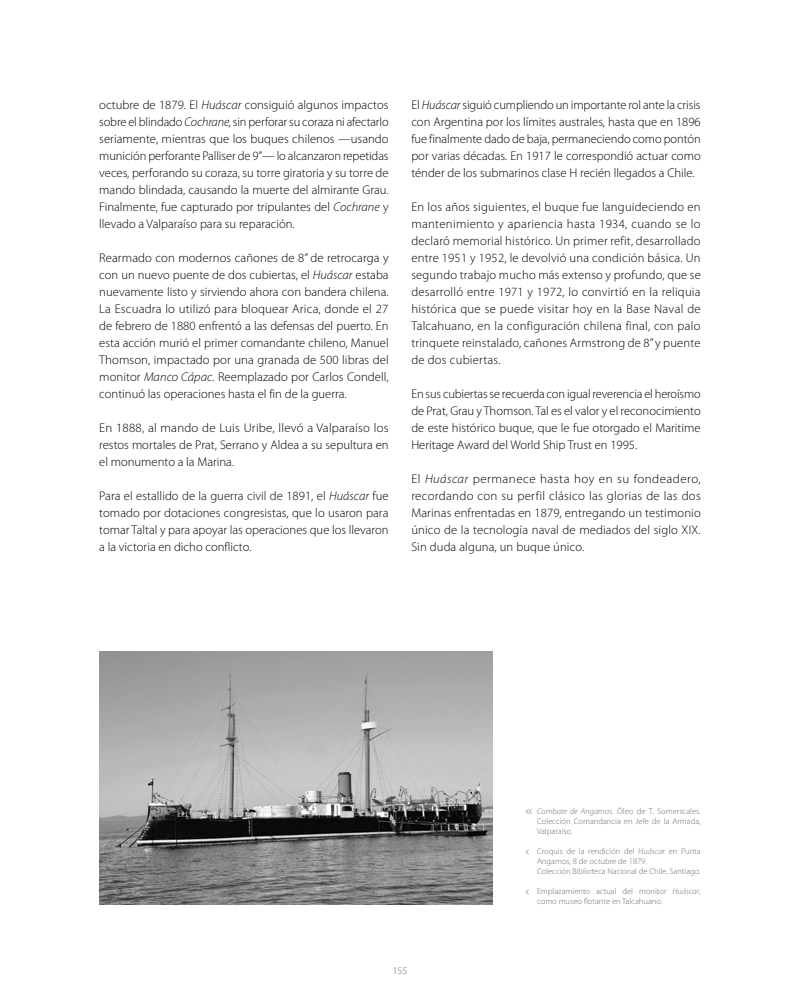
<style>
.page{position:relative;width:800px;height:1004px;background:#fff}
.page>*{position:absolute;margin:0;border:0;box-sizing:border-box;transform-origin:0 0}
.t1{font:300 12.6px/17px "Myriad Pro";color:#000;text-align:justify}
.t2{font:300 10px "Myriad Pro";color:#706f6f}
.t3{font:300 8.5px/10px "Myriad Pro";color:#706f6f}
.s1{font-style:italic}
</style>
<div class="page">
<img style="left:99px;top:651px;width:393px;height:253px">
<svg style="left:525px;top:809px;width:6px;height:5px"></svg>
<p class="t1" style="left:99px;top:96px;width:291px">octubre de 1879. El <span class="s1">Huáscar</span> consiguió algunos impactos sobre el blindado <span class="s1">Cochrane,</span> sin perforar su coraza ni afectarlo seriamente, mientras que los buques chilenos —usando munición perforante Palliser de 9”— lo alcanzaron repetidas veces, perforando su coraza, su torre giratoria y su torre de mando blindada, causando la muerte del almirante Grau.<br>Finalmente, fue capturado por tripulantes del <span class="s1">Cochrane</span> y llevado a Valparaíso para su reparación.</p>
<p class="t1" style="left:99px;top:249px;width:291px">Rearmado con modernos cañones de 8” de retrocarga y con un nuevo puente de dos cubiertas, el <span class="s1">Huáscar</span> estaba nuevamente listo y sirviendo ahora con bandera chilena.<br>La Escuadra lo utilizó para bloquear Arica, donde el 27 de febrero de 1880 enfrentó a las defensas del puerto. En esta acción murió el primer comandante chileno, Manuel Thomson, impactado por una granada de 500 libras del monitor <span class="s1">Manco Cápac.</span> Reemplazado por Carlos Condell, continuó las operaciones hasta el fin de la guerra.</p>
<p class="t1" style="left:99px;top:419px;width:291px">En 1888, al mando de Luis Uribe, llevó a Valparaíso los restos mortales de Prat, Serrano y Aldea a su sepultura en el monumento a la Marina.</p>
<p class="t1" style="left:99px;top:487px;width:291px">Para el estallido de la guerra civil de 1891, el <span class="s1">Huáscar</span> fue tomado por dotaciones congresistas, que lo usaron para tomar Taltal y para apoyar las operaciones que los llevaron a la victoria en dicho conflicto.</p>
<p class="t1" style="left:411px;top:96px;width:291px">El <span class="s1">Huáscar</span> siguió cumpliendo un importante rol ante la crisis con Argentina por los límites australes, hasta que en 1896 fue finalmente dado de baja, permaneciendo como pontón por varias décadas. En 1917 le correspondió actuar como ténder de los submarinos clase H recién llegados a Chile.</p>
<p class="t1" style="left:411px;top:198px;width:291px">En los años siguientes, el buque fue languideciendo en mantenimiento y apariencia hasta 1934, cuando se lo declaró memorial histórico. Un primer refit, desarrollado entre 1951 y 1952, le devolvió una condición básica. Un segundo trabajo mucho más extenso y profundo, que se desarrolló entre 1971 y 1972, lo convirtió en la reliquia histórica que se puede visitar hoy en la Base Naval de Talcahuano, en la configuración chilena final, con palo trinquete reinstalado, cañones Armstrong de 8’’ y puente de dos cubiertas.</p>
<p class="t1" style="left:411px;top:385px;width:291px">En sus cubiertas se recuerda con igual reverencia el heroísmo de Prat, Grau y Thomson. Tal es el valor y el reconocimiento de este histórico buque, que le fue otorgado el Maritime Heritage Award del World Ship Trust en 1995.</p>
<p class="t1" style="left:411px;top:470px;width:291px">El <span class="s1">Huáscar</span> permanece hasta hoy en su fondeadero, recordando con su perfil clásico las glorias de las dos Marinas enfrentadas en 1879, entregando un testimonio único de la tecnología naval de mediados del siglo XIX.<br>Sin duda alguna, un buque único.</p>
<p class="t3" style="left:537px;top:806px;width:165px;text-align:justify"><span class="s1">Combate de Angamos.</span> Óleo de T. Somerscales.<br>Colección Comandancia en Jefe de la Armada, Valparaíso.</p>
<p class="t3" style="left:537px;top:846px;width:165px">Croquis de la rendición del <span class="s1">Huáscar</span> en Punta<br>Angamos, 8 de octubre de 1879.<br>Colección Biblioteca Nacional de Chile, Santiago.</p>
<p class="t3" style="left:537px;top:886px;width:165px">Emplazamiento actual del monitor <span class="s1">Huáscar</span>, como museo flotante en Talcahuano.</p>
<p class="t2" style="left:392px;top:964px;width:16px">155</p>
</div>
